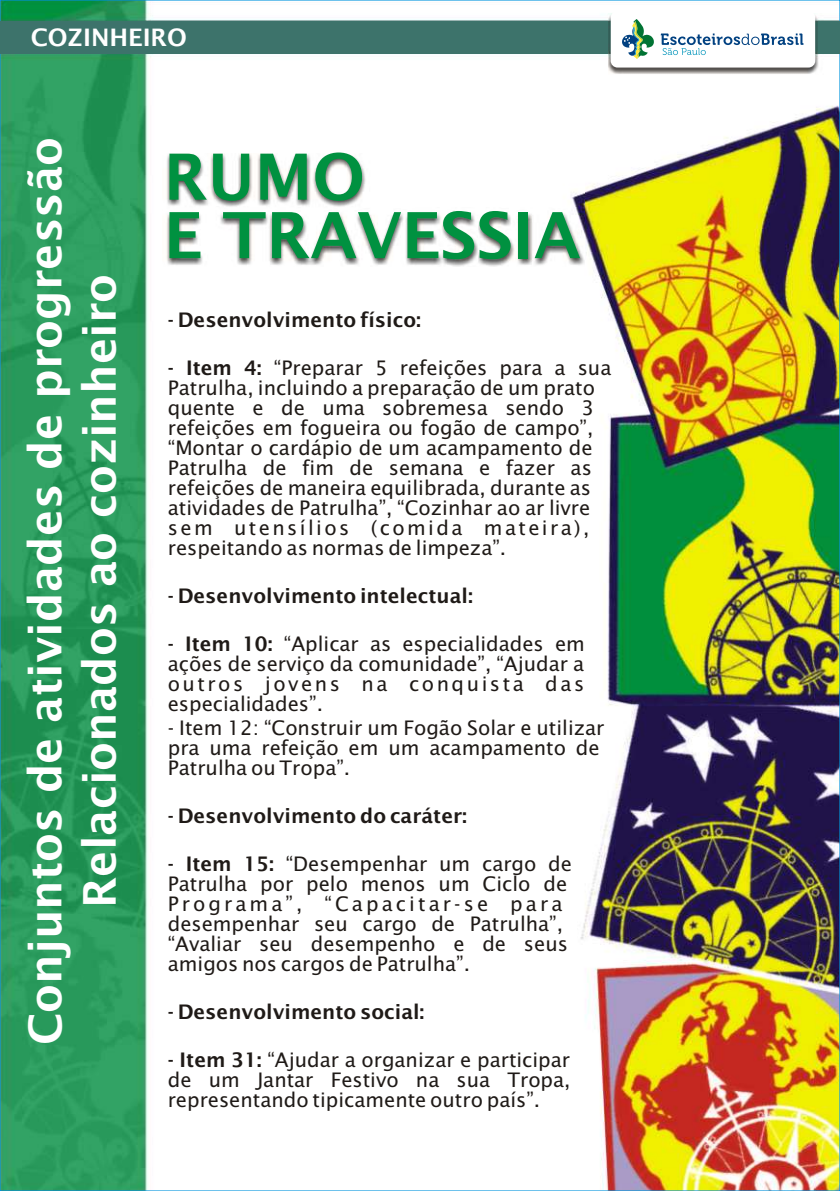
<style>
.page{position:relative;width:840px;height:1191px;background:#fff}
.page>*{position:absolute;margin:0;border:0;box-sizing:border-box;transform-origin:0 0}
.t1{font:63.6px/58.4px "Lucida Sans";color:#009140}
.t2{font:45px/54px "Lucida Sans";color:#fff;text-align:center}
.t3{font:24px "Lucida Sans";color:#fff}
.t4{font:20px/20px "Lucida Sans";color:#1f1a17}
</style>
<div class="page">
<img style="left:1px;top:1px;width:837px;height:1189px">
<img style="left:162px;top:154px;width:422px;height:112px">
<hr style="left:0;top:0;width:839px;height:1px;background:#0094de">
<hr style="left:838px;top:0;width:1px;height:1191px;background:#0094de">
<hr style="left:0;top:1190px;width:839px;height:1px;background:#0094de">
<hr style="left:0;top:0;width:1px;height:1191px;background:#0094de">
<div style="left:0;top:22px;width:839px;height:32px;background:#3d736b"></div>
<img style="left:608px;top:13px;width:209px;height:62px">
<div style="left:610px;top:11px;width:204px;height:57px;background:#fff;border-radius:7px"></div>
<svg style="left:622px;top:19px;width:31px;height:40px"></svg>
<svg style="left:660px;top:33px;width:143px;height:22px"></svg>
<p class="t3" style="left:31px;top:28px;width:137px">Almoxarife</p>
<p class="t3" style="left:31px;top:28px;width:158px">COZINHEIRO</p>
<h2 class="t2" style="left:22px;top:1044px;width:909px;rotate:-90deg">Conjuntos de atividades de progressão<br>Relacionados ao cozinheiro</h2>
<h1 class="t1" style="left:164px;top:152px;width:418px">RUMO<br>E TRAVESSIA</h1>
<p class="t4" style="left:168px;top:311px;width:255px">- Desenvolvimento físico:</p>
<p class="t4" style="left:168px;top:359px;width:445px">- Item 4: “Preparar 5 refeições para a sua Patrulha, incluindo a preparação de um prato quente e de uma sobremesa sendo 3 refeições em fogueira ou fogão de campo”, “Montar o cardápio de um acampamento de Patrulha de fim de semana e fazer as refeições de maneira equilibrada, durante as atividades de Patrulha”, “Cozinhar ao ar livre sem utensílios (comida mateira), respeitando as normas de limpeza”.</p>
<p class="t4" style="left:168px;top:587px;width:306px">- Desenvolvimento intelectual:</p>
<p class="t4" style="left:168px;top:635px;width:418px;text-align:justify">- Item 10: “Aplicar as especialidades em ações de serviço da comunidade”, “Ajudar a outros jovens na conquista das especialidades”.</p>
<p class="t4" style="left:168px;top:719px;width:438px">- Item 12: “Construir um Fogão Solar e utilizar pra uma refeição em um acampamento de<br>Patrulha ou Tropa”.</p>
<p class="t4" style="left:168px;top:807px;width:301px">- Desenvolvimento do caráter:</p>
<p class="t4" style="left:168px;top:855px;width:405px">- Item 15: “Desempenhar um cargo de Patrulha por pelo menos um Ciclo de Programa”, “Capacitar-se para desempenhar seu cargo de Patrulha”, “Avaliar seu desempenho e de seus amigos nos cargos de Patrulha”.</p>
<p class="t4" style="left:168px;top:1003px;width:258px">- Desenvolvimento social:</p>
<p class="t4" style="left:168px;top:1051px;width:404px;text-align:justify">- Item 31: “Ajudar a organizar e participar de um Jantar Festivo na sua Tropa, representando tipicamente outro país”.</p>
</div>
